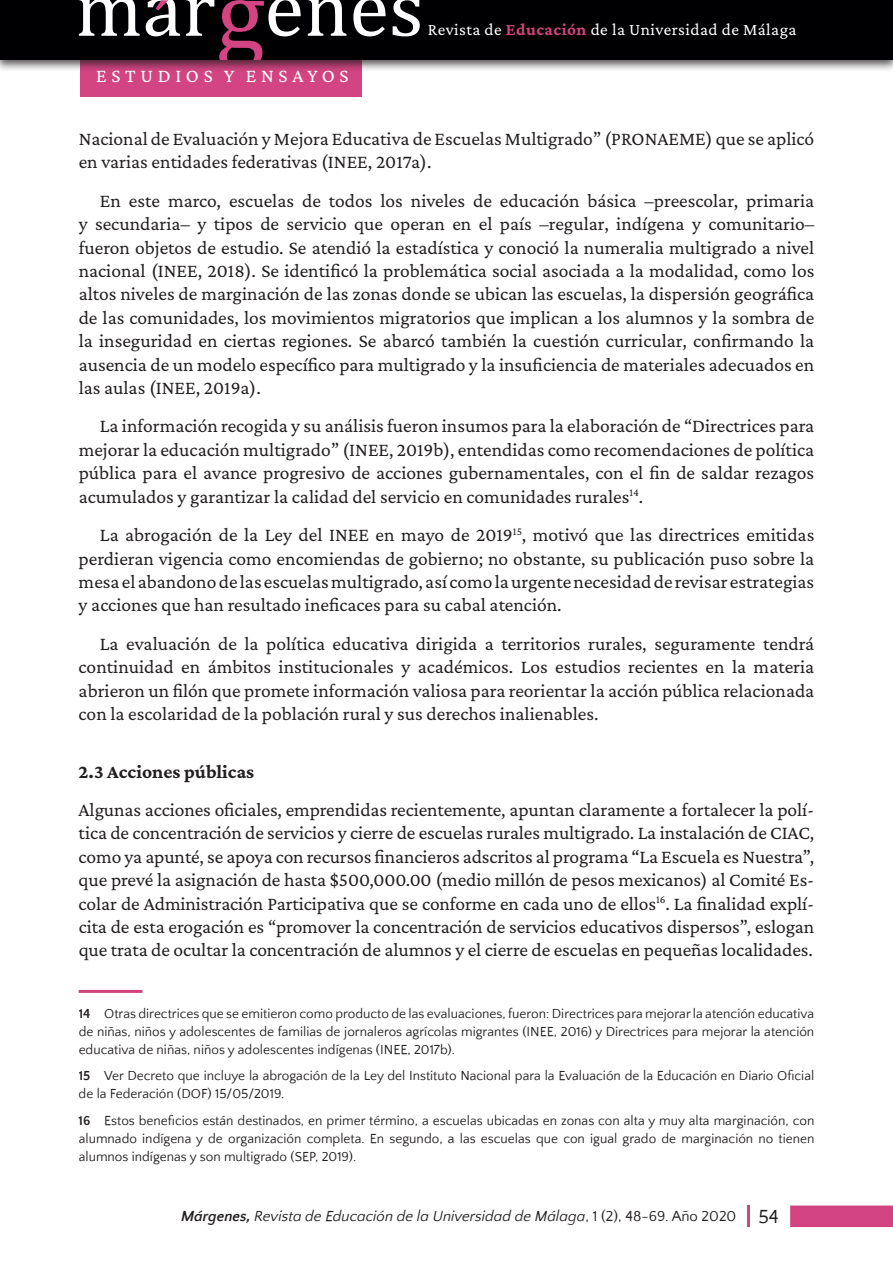
<style>
.page{position:relative;width:893px;height:1263px;background:#fff}
.page>*{position:absolute;margin:0;border:0;box-sizing:border-box;transform-origin:0 0}
.t1{font:19.5px/23.4px "Crimson Pro";color:#231f20;text-align:justify}
.t2{font:700 19.5px "Crimson Pro";color:#231f20}
.t3{font:19.5px "Crimson Pro";letter-spacing:.24em;color:#fff}
.t4{font:17.25px "Crimson Pro";letter-spacing:.025em;color:#fff}
.t5{font:italic 15px "Quattrocento Sans";color:#231f20}
.t6{font:13.5px/18px "Quattrocento Sans";color:#231f20;text-align:justify}
.s1{font-weight:700;color:#d1437e}
.s2{font-weight:700}
.s3{font-style:normal}
.s4{font-style:normal;font-size:19.5px}
</style>
<div class="page">
<div style="left:81px;top:55px;width:281px;height:42px;background:#d24482"></div>
<div style="left:0;top:0;width:893px;height:72px;background:#231f20;opacity:.75"></div>
<div style="left:0;top:0;width:893px;height:60px;background:#000003"></div>
<svg style="left:78px;top:0;width:62px;height:36px"></svg>
<svg style="left:307px;top:0;width:39px;height:36px"></svg>
<svg style="left:353px;top:0;width:33px;height:36px"></svg>
<svg style="left:393px;top:0;width:27px;height:36px"></svg>
<svg style="left:146px;top:0;width:155px;height:59px"></svg>
<hr style="left:747px;top:1205px;width:3px;height:22px;background:#d24482">
<div style="left:790px;top:1205px;width:103px;height:22px;background:#d24482;border:2px solid #d1437e"></div>
<hr style="left:79px;top:990px;width:63px;height:3px;background:#d2437e">
<p class="t3" style="left:96px;top:63px;width:254px">ESTUDIOS Y ENSAYOS</p>
<p class="t4" style="left:428px;top:18px;width:370px">Revista de <span class="s1">Educación</span> de la Universidad de Málaga</p>
<p class="t1" style="left:79px;top:127px;width:737px">Nacional de Evaluación y Mejora Educativa de Escuelas Multigrado” (PRONAEME) que se aplicó en varias entidades federativas (INEE, 2017a).</p>
<p class="t1" style="left:79px;top:188px;width:737px;text-indent:21px">En este marco, escuelas de todos los niveles de educación básica –preescolar, primaria y secundaria– y tipos de servicio que operan en el país –regular, indígena y comunitario– fueron objetos de estudio. Se atendió la estadística y conoció la numeralia multigrado a nivel nacional (INEE, 2018). Se identificó la problemática social asociada a la modalidad, como los altos niveles de marginación de las zonas donde se ubican las escuelas, la dispersión geográfica de las comunidades, los movimientos migratorios que implican a los alumnos y la sombra de la inseguridad en ciertas regiones. Se abarcó también la cuestión curricular, confirmando la ausencia de un modelo específico para multigrado y la insuficiencia de materiales adecuados en las aulas (INEE, 2019a).</p>
<p class="t1" style="left:79px;top:414px;width:737px;text-indent:21px">La información recogida y su análisis fueron insumos para la elaboración de “Directrices para mejorar la educación multigrado” (INEE, 2019b), entendidas como recomendaciones de política pública para el avance progresivo de acciones gubernamentales, con el fin de saldar rezagos acumulados y garantizar la calidad del servicio en comunidades rurales<sup>14</sup>.</p>
<p class="t1" style="left:79px;top:523px;width:737px;text-indent:21px">La abrogación de la Ley del INEE en mayo de 2019<sup>15</sup>, motivó que las directrices emitidas perdieran vigencia como encomiendas de gobierno; no obstante, su publicación puso sobre la mesa el abandono de las escuelas multigrado, así como la urgente necesidad de revisar estrategias y acciones que han resultado ineficaces para su cabal atención.</p>
<p class="t1" style="left:79px;top:631px;width:737px;text-indent:21px">La evaluación de la política educativa dirigida a territorios rurales, seguramente tendrá continuidad en ámbitos institucionales y académicos. Los estudios recientes en la materia abrieron un filón que promete información valiosa para reorientar la acción pública relacionada con la escolaridad de la población rural y sus derechos inalienables.</p>
<p class="t2" style="left:79px;top:759px;width:177px">2.3 Acciones públicas</p>
<p class="t1" style="left:79px;top:798px;width:737px">Algunas acciones oficiales, emprendidas recientemente, apuntan claramente a fortalecer la polí&shy;tica de concentración de servicios y cierre de escuelas rurales multigrado. La instalación de CIAC, como ya apunté, se apoya con recursos financieros adscritos al programa “La Escuela es Nuestra”, que prevé la asignación de hasta $500,000.00 (medio millón de pesos mexicanos) al Comité Es&shy;colar de Administración Participativa que se conforme en cada uno de ellos<sup>16</sup>. La finalidad explí&shy;cita de esta erogación es “promover la concentración de servicios educativos dispersos”, eslogan que trata de ocultar la concentración de alumnos y el cierre de escuelas en pequeñas localidades.</p>
<p class="t6" style="left:79px;top:1005px;width:737px"><span class="s2">14</span> Otras directrices que se emitieron como producto de las evaluaciones, fueron: Directrices para mejorar la atención educativa de niñas, niños y adolescentes de familias de jornaleros agrícolas migrantes (INEE, 2016) y Directrices para mejorar la atención educativa de niñas, niños y adolescentes indígenas (INEE, 2017b).</p>
<p class="t6" style="left:79px;top:1067px;width:737px"><span class="s2">15</span> Ver Decreto que incluye la abrogación de la Ley del Instituto Nacional para la Evaluación de la Educación en Diario Oficial de la Federación (DOF) 15/05/2019.</p>
<p class="t6" style="left:79px;top:1112px;width:737px"><span class="s2">16</span> Estos beneficios están destinados, en primer término, a escuelas ubicadas en zonas con alta y muy alta marginación, con alumnado indígena y de organización completa. En segundo, a las escuelas que con igual grado de marginación no tienen alumnos indígenas y son multigrado (SEP, 2019).</p>
<p class="t5" style="left:181px;top:1208px;width:599px"><span class="s2">Márgenes,</span> Revista de Educación de la Universidad de Málaga<span class="s3">, 1 (2), 48-69. Año 2020</span> <span class="s4">54</span></p>
</div>
